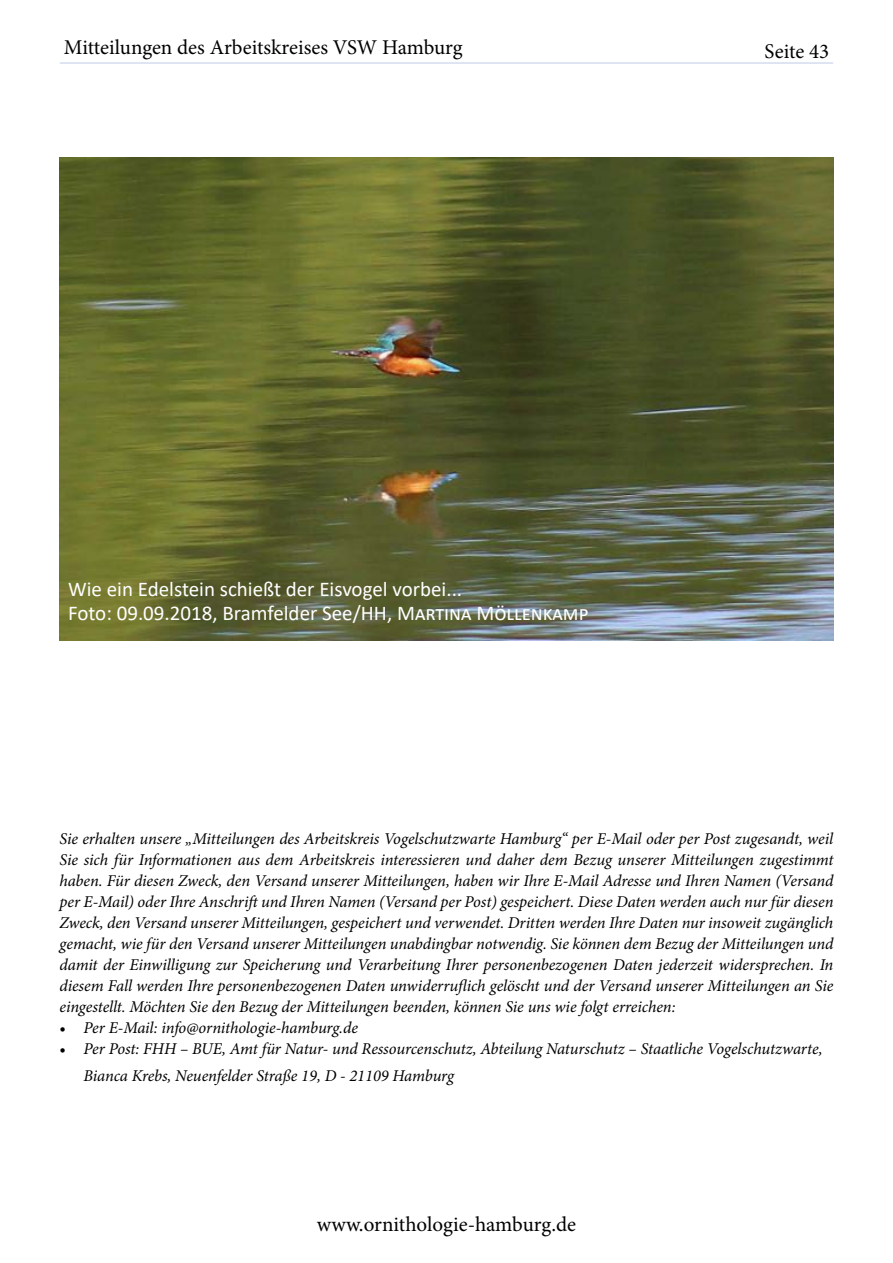
<style>
.page{position:relative;width:893px;height:1263px;background:#fff}
.page>*{position:absolute;margin:0;border:0;box-sizing:border-box;transform-origin:0 0}
.t1{font:21px/24px "Calibri";color:#fff}
.t2{font:21px "Minion Pro";color:#000}
.t3{font:italic 16.5px/21px "Minion Pro";letter-spacing:-.01em;color:#000;text-align:justify}
.s1{font-style:normal}
</style>
<div class="page">
<hr style="left:60px;top:62px;width:773px;height:2px;background:#d4dcee">
<img style="left:60px;top:157px;width:773px;height:483px">
<p class="t2" style="left:64px;top:33px;width:400px">Mitteilungen des Arbeitskreises VSW Hamburg</p>
<p class="t2" style="left:764px;top:37px;width:66px">Seite 43</p>
<p class="t1" style="left:68px;top:576px;width:522px">Wie ein Edelstein schießt der Eisvogel vorbei...<br>Foto: 09.09.2018, Bramfelder See/HH, Martina Möllenkamp</p>
<p class="t3" style="left:60px;top:828px;width:775px">Sie erhalten unsere „Mitteilungen des Arbeitskreis Vogelschutzwarte Hamburg“ per E-Mail oder per Post zugesandt, weil Sie sich für Informationen aus dem Arbeitskreis interessieren und daher dem Bezug unserer Mitteilungen zugestimmt haben. Für diesen Zweck, den Versand unserer Mitteilungen, haben wir Ihre E-Mail Adresse und Ihren Namen (Versand per E-Mail) oder Ihre Anschrift und Ihren Namen (Versand per Post) gespeichert. Diese Daten werden auch nur für diesen Zweck, den Versand unserer Mitteilungen, gespeichert und verwendet. Dritten werden Ihre Daten nur insoweit zugänglich gemacht, wie für den Versand unserer Mitteilungen unabdingbar notwendig. Sie können dem Bezug der Mitteilungen und damit der Einwilligung zur Speicherung und Verarbeitung Ihrer personenbezogenen Daten jederzeit widersprechen. In diesem Fall werden Ihre personenbezogenen Daten unwiderruflich gelöscht und der Versand unserer Mitteilungen an Sie eingestellt. Möchten Sie den Bezug der Mitteilungen beenden, können Sie uns wie folgt erreichen:</p>
<p class="t3" style="left:60px;top:1017px;width:300px"><span class="s1">•</span> Per E-Mail: info@ornithologie-hamburg.de</p>
<p class="t3" style="left:84px;top:1035px;width:740px;line-height:27px;text-indent:-24px"><span class="s1">•</span> Per Post: FHH – BUE, Amt für Natur- und Ressourcenschutz, Abteilung Naturschutz – Staatliche Vogelschutzwarte,<br>Bianca Krebs, Neuenfelder Straße 19, D - 21109 Hamburg</p>
<p class="t2" style="left:317px;top:1211px;width:261px">www.ornithologie-hamburg.de</p>
</div>
